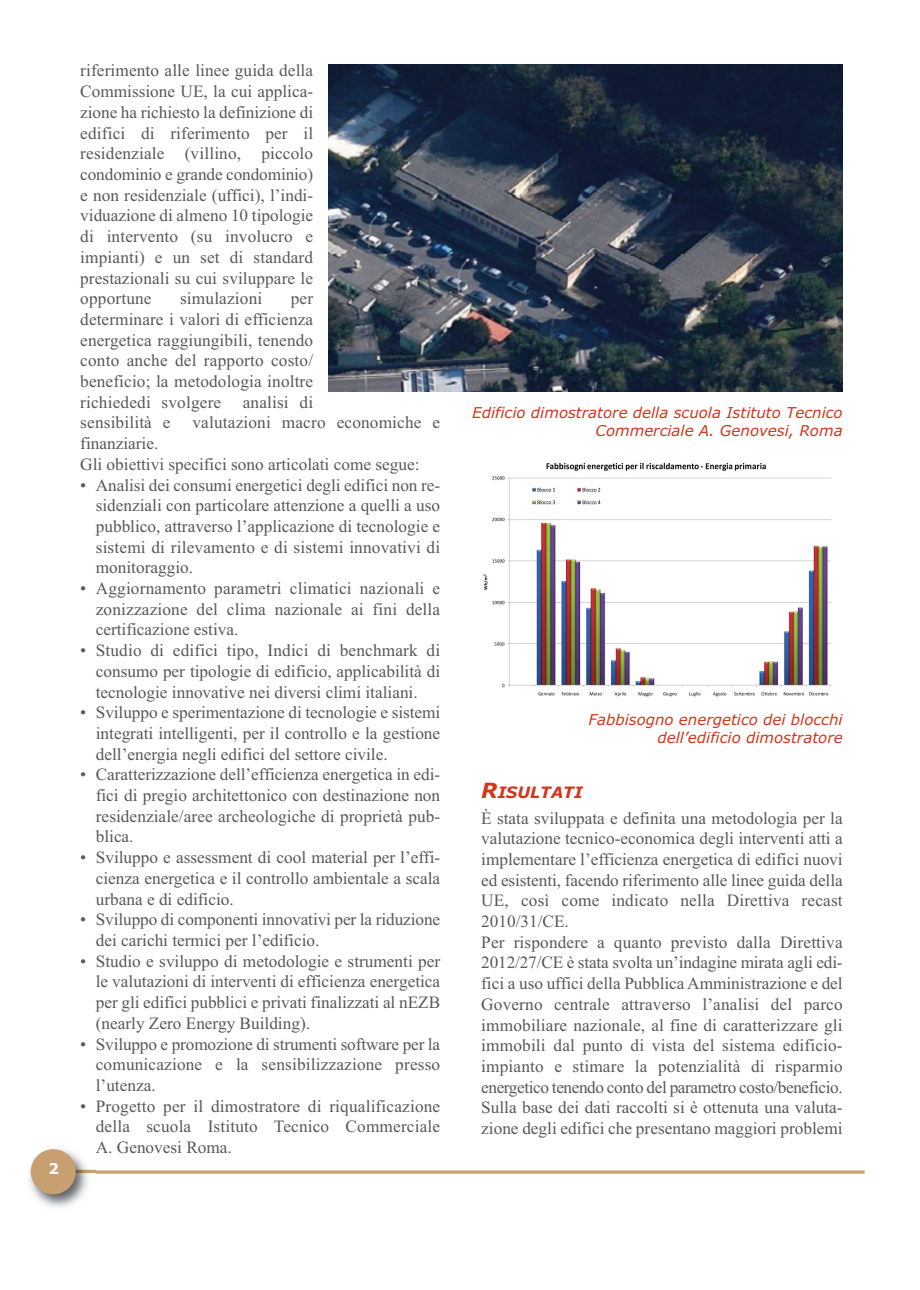
<style>
.page{position:relative;width:920px;height:1290px;background:#fff}
.page>*{position:absolute;margin:0;border:0;box-sizing:border-box;transform-origin:0 0}
.t1{font:17.25px/20.7px "Times New Roman";color:#57585a;text-align:justify}
.t2{font:italic 700 15.75px "Verdana";color:#d2361d}
.t3{font:italic 15px/18px "Verdana";color:#d2361d;text-align:right}
.t4{font:15px "Verdana Bold OTF";color:#fff}
.s1{font-size:21px}
</style>
<div class="page">
<img style="left:29px;top:1149px;width:67px;height:59px">
<div style="left:31px;top:1149px;width:45px;height:45px;background:#c89f70;border-radius:50%"></div>
<img style="left:328px;top:65px;width:515px;height:326px">
<img style="left:483px;top:462px;width:349px;height:235px">
<p class="t4" style="left:49px;top:1160px;width:12px">2</p>
<p class="t1" style="left:80px;top:60px;width:234px">riferimento alle linee guida della Commissione UE, la cui applica&shy;zione ha richiesto la definizione di edifici di riferimento per il residenziale (villino, piccolo condominio e grande condominio) e non residenziale (uffici), l’indi&shy;viduazione di almeno 10 tipologie di intervento (su involucro e impianti) e un set di standard prestazionali su cui sviluppare le opportune</p>
<p class="t1" style="left:180px;top:288px;width:84px">simulazioni</p>
<p class="t1" style="left:80px;top:288px;width:234px;text-indent:210px">per determinare i valori di efficienza energetica raggiungibili, tenendo conto anche del rapporto costo/ beneficio; la metodologia inoltre richiededi svolgere analisi di sensibilità e</p>
<p class="t1" style="left:192px;top:412px;width:249px">valutazioni macro economiche e</p>
<p class="t1" style="left:80px;top:433px;width:341px">finanziarie.<br>Gli obiettivi specifici sono articolati come segue:</p>
<p class="t1" style="left:96px;top:474px;width:346px;text-indent:-16px">• Analisi dei consumi energetici degli edifici non re&shy;sidenziali con particolare attenzione a quelli a uso pubblico, attraverso l’applicazione di tecnologie e sistemi di rilevamento e di sistemi innovativi di monitoraggio.</p>
<p class="t1" style="left:96px;top:578px;width:346px;text-indent:-16px">• Aggiornamento parametri climatici nazionali e zonizzazione del clima nazionale ai fini della certificazione estiva.</p>
<p class="t1" style="left:96px;top:640px;width:346px;text-indent:-16px">• Studio di edifici tipo, Indici di benchmark di consumo per tipologie di edificio, applicabilità di tecnologie innovative nei diversi climi italiani.</p>
<p class="t1" style="left:96px;top:702px;width:346px;text-indent:-16px">• Sviluppo e sperimentazione di tecnologie e sistemi integrati intelligenti, per il controllo e la gestione dell’energia negli edifici del settore civile.</p>
<p class="t1" style="left:96px;top:764px;width:346px;text-indent:-16px">• Caratterizzazione dell’efficienza energetica in edi&shy;fici di pregio architettonico con destinazione non residenziale/aree archeologiche di proprietà pub&shy;blica.</p>
<p class="t1" style="left:96px;top:847px;width:346px;text-indent:-16px">• Sviluppo e assessment di cool material per l’effi&shy;cienza energetica e il controllo ambientale a scala urbana e di edificio.</p>
<p class="t1" style="left:96px;top:909px;width:346px;text-indent:-16px">• Sviluppo di componenti innovativi per la riduzione dei carichi termici per l’edificio.</p>
<p class="t1" style="left:96px;top:950px;width:346px;text-indent:-16px">• Studio e sviluppo di metodologie e strumenti per le valutazioni di interventi di efficienza energetica per gli edifici pubblici e privati finalizzati al nEZB (nearly Zero Energy Building).</p>
<p class="t1" style="left:96px;top:1033px;width:346px;text-indent:-16px">• Sviluppo e promozione di strumenti software per la comunicazione e la sensibilizzazione presso l’utenza.</p>
<p class="t1" style="left:96px;top:1095px;width:346px;text-indent:-16px">• Progetto per il dimostratore di riqualificazione della scuola Istituto Tecnico Commerciale A. Genovesi Roma.</p>
<p class="t3" style="left:472px;top:403px;width:372px">Edificio dimostratore della scuola Istituto Tecnico<br>Commerciale A. Genovesi, Roma</p>
<p class="t3" style="left:588px;top:711px;width:256px">Fabbisogno energetico dei blocchi dell’edificio dimostratore</p>
<p class="t2" style="left:481px;top:783px;width:103px"><span class="s1">R</span>ISULTATI</p>
<p class="t1" style="left:481px;top:807px;width:363px;text-align:left">È stata sviluppata e definita una metodologia per la valutazione tecnico-economica degli interventi atti a implementare l’efficienza energetica di edifici nuovi ed esistenti, facendo riferimento alle linee guida della UE, così come indicato nella Direttiva recast 2010/31/CE.<br>Per rispondere a quanto previsto dalla Direttiva 2012/27/CE è stata svolta un’indagine mirata agli edi&shy;fici a uso uffici della Pubblica Amministrazione e del Governo centrale attraverso l’analisi del parco immobiliare nazionale, al fine di caratterizzare gli immobili dal punto di vista del sistema edificio&shy;impianto e stimare la potenzialità di risparmio energetico tenendo conto del parametro costo/beneficio.<br>Sulla base dei dati raccolti si è ottenuta una valuta&shy;zione degli edifici che presentano maggiori problemi</p>
</div>
